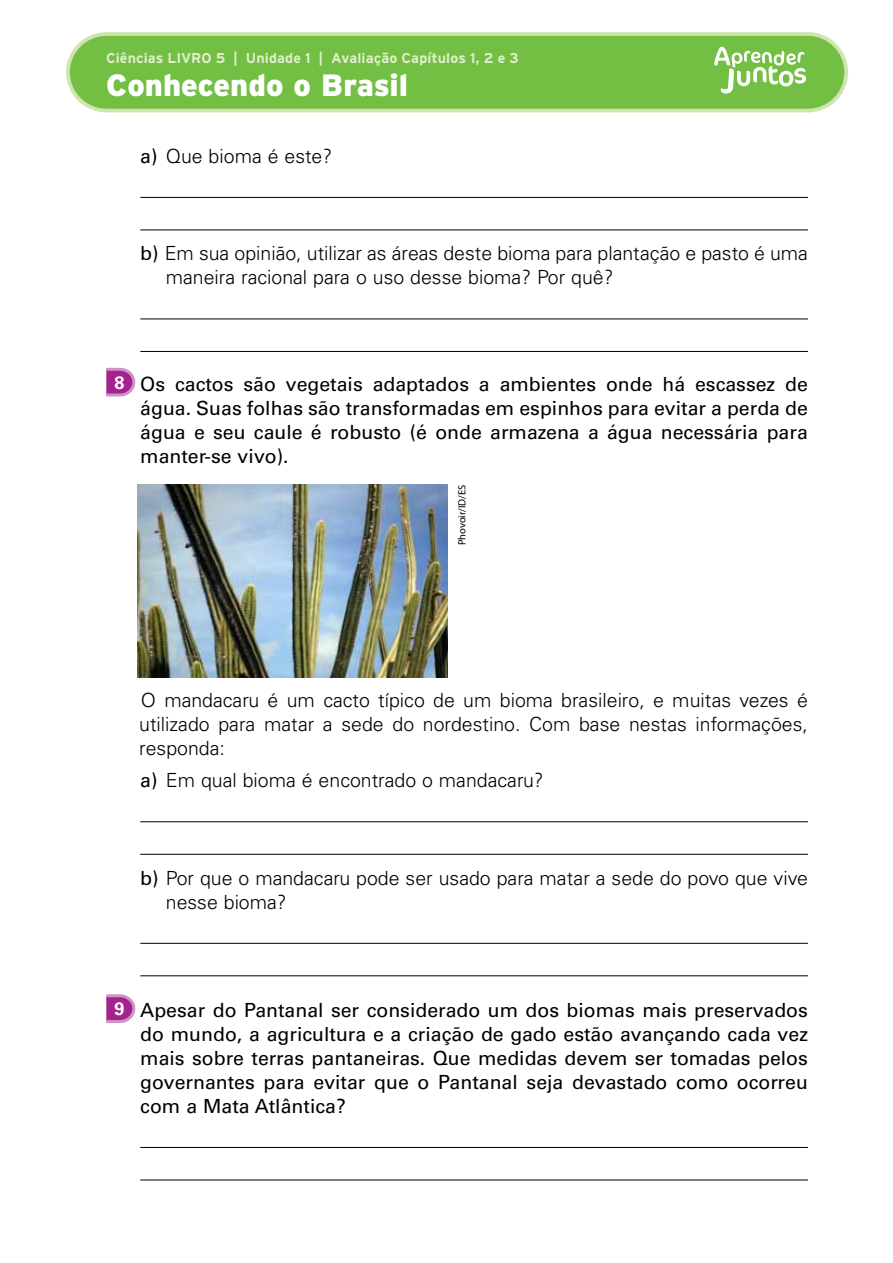
<style>
.page{position:relative;width:893px;height:1263px;background:#fff}
.page>*{position:absolute;margin:0;border:0;box-sizing:border-box;transform-origin:0 0}
.t1{font:900 30.75px "Interstate";color:#fff}
.t2{font:19.5px/24px "Univers LT Std";color:#000;text-align:justify}
.t3{font:300 19.5px/24px "Univers LT Std";color:#000}
.t4{font:700 14.25px "Interstate";letter-spacing:.005em;color:#e1eecd}
.t5{font:10.5px "Myriad Pro";color:#000}
.s1{font-weight:400}
.s2{font-family:"Univers";font-weight:700;font-size:18px;color:#fff}
</style>
<div class="page">
<div style="left:68px;top:34px;width:778px;height:77px;background:#72bf44;border-radius:38px"></div>
<div style="left:66px;top:32px;width:782px;height:80px;border:4px solid #cfe5ae;border-radius:38px"></div>
<svg style="left:714px;top:47px;width:92px;height:47px"></svg>
<hr style="left:140px;top:197px;width:668px;height:1px;background:#000">
<hr style="left:140px;top:230px;width:668px;height:1px;background:#000">
<hr style="left:140px;top:319px;width:668px;height:1px;background:#000">
<hr style="left:140px;top:351px;width:668px;height:1px;background:#000">
<hr style="left:140px;top:821px;width:668px;height:1px;background:#000">
<hr style="left:140px;top:854px;width:668px;height:1px;background:#000">
<hr style="left:140px;top:943px;width:668px;height:1px;background:#000">
<hr style="left:140px;top:975px;width:668px;height:1px;background:#000">
<hr style="left:140px;top:1147px;width:668px;height:1px;background:#000">
<hr style="left:140px;top:1179px;width:668px;height:1px;background:#000">
<svg style="left:106px;top:368px;width:29px;height:28px"></svg>
<svg style="left:106px;top:994px;width:29px;height:29px"></svg>
<img style="left:137px;top:485px;width:310px;height:192px">
<p class="t4" style="left:106px;top:49px;width:414px">Ciências LIVRO 5 | Unidade 1 | Avaliação Capítulos 1, 2 e 3</p>
<h1 class="t1" style="left:106px;top:66px;width:303px">Conhecendo o Brasil</h1>
<p class="t3" style="left:140px;top:144px;width:193px"><span class="s1">a)</span> Que bioma é este?</p>
<p class="t3" style="left:166px;top:242px;width:644px;text-indent:-26px"><span class="s1">b)</span> Em sua opinião, utilizar as áreas deste bioma para plantação e pasto é uma maneira racional para o uso desse bioma? Por quê?</p>
<p class="t2" style="left:140px;top:372px;width:669px;text-indent:-26px"><span class="s2">8</span> Os cactos são vegetais adaptados a ambientes onde há escassez de água. Suas folhas são transformadas em espinhos para evitar a perda de água e seu caule é robusto (é onde armazena a água necessária para manter-se vivo).</p>
<p class="t5" style="left:456px;top:545px;width:62px;rotate:-90deg">Phovoir/ID/ES</p>
<p class="t3" style="left:139px;top:688px;width:670px;text-align:justify">O mandacaru é um cacto típico de um bioma brasileiro, e muitas vezes é utilizado para matar a sede do nordestino. Com base nestas informações, responda:</p>
<p class="t3" style="left:140px;top:768px;width:405px"><span class="s1">a)</span> Em qual bioma é encontrado o mandacaru?</p>
<p class="t3" style="left:166px;top:866px;width:644px;text-indent:-26px"><span class="s1">b)</span> Por que o mandacaru pode ser usado para matar a sede do povo que vive nesse bioma?</p>
<p class="t2" style="left:140px;top:998px;width:669px;text-indent:-26px"><span class="s2">9</span> Apesar do Pantanal ser considerado um dos biomas mais preservados do mundo, a agricultura e a criação de gado estão avançando cada vez mais sobre terras pantaneiras. Que medidas devem ser tomadas pelos governantes para evitar que o Pantanal seja devastado como ocorreu com a Mata Atlântica?</p>
</div>
